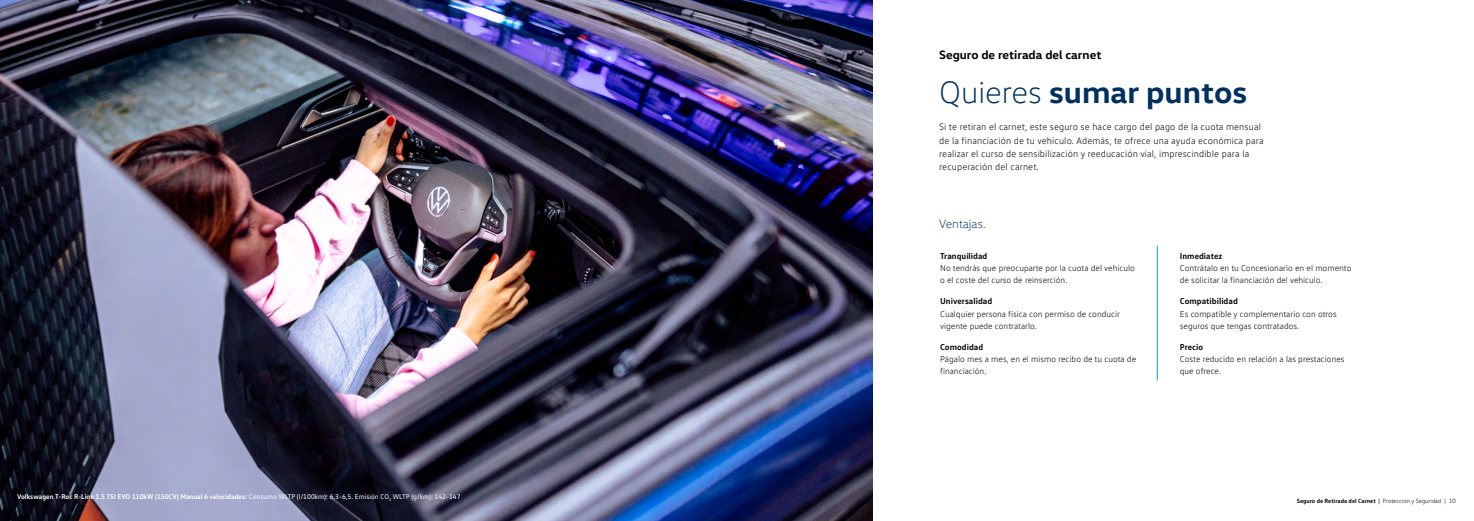
<style>
.page{position:relative;width:1474px;height:521px;background:#fff}
.page>*{position:absolute;margin:0;border:0;box-sizing:border-box;transform-origin:0 0}
.t1{font:700 31.5px "VW Head";color:#00305f}
.t2{font:700 12.25px "VW Head";color:#000}
.t3{font:300 12.25px "VW Head";color:#00305f}
.t4{font:300 9.62px/13.3px "VW Text";letter-spacing:.01em;color:#000}
.t5{font:300 8.75px/12.2px "VW Text";color:#000}
.t6{font:700 8.75px "VW Text";color:#000}
.t7{font:700 7px "VW Text";color:#fff}
.t8{font:700 6.12px "VW Text";color:#000}
.s1{font-weight:400}
.s2{font-weight:300}
</style>
<div class="page">
<img style="left:0;top:0;width:872px;height:521px">
<hr style="left:1157px;top:246px;width:1px;height:134px;background:#009fe3">
<p class="t7" style="left:17px;top:492px;width:445px">Volkswagen T-Roc R-Line 1.5 TSI EVO 110kW (150CV) Manual 6 velocidades: <span class="s1">Consumo WLTP (l/100km): 6,3-6,5. Emisión CO</span><sub>2</sub> <span class="s1">WLTP (g/km): 142-147</span></p>
<h2 class="t2" style="left:939px;top:47px;width:164px">Seguro de retirada del carnet</h2>
<h1 class="t1" style="left:939px;top:72px;width:309px"><span class="s2">Quieres</span> sumar puntos</h1>
<p class="t4" style="left:939px;top:120px;width:326px">Si te retiran el carnet, este seguro se hace cargo del pago de la cuota mensual de la financiación de tu vehículo. Además, te ofrece una ayuda económica para realizar el curso de sensibilización y reeducación vial, imprescindible para la recuperación del carnet.</p>
<h2 class="t3" style="left:939px;top:216px;width:48px">Ventajas.</h2>
<p class="t6" style="left:940px;top:250px;width:49px">Tranquilidad</p>
<p class="t5" style="left:940px;top:262px;width:196px">No tendrás que preocuparte por la cuota del vehículo o el coste del curso de reinserción.</p>
<p class="t6" style="left:940px;top:296px;width:54px">Universalidad</p>
<p class="t5" style="left:940px;top:307px;width:181px">Cualquier persona física con permiso de conducir vigente puede contratarlo.</p>
<p class="t6" style="left:940px;top:341px;width:45px">Comodidad</p>
<p class="t5" style="left:940px;top:353px;width:197px">Págalo mes a mes, en el mismo recibo de tu cuota de financiación.</p>
<p class="t6" style="left:1179px;top:250px;width:44px">Inmediatez</p>
<p class="t5" style="left:1179px;top:262px;width:173px">Contrátalo en tu Concesionario en el momento de solicitar la financiación del vehículo.</p>
<p class="t6" style="left:1179px;top:296px;width:59px">Compatibilidad</p>
<p class="t5" style="left:1179px;top:307px;width:158px">Es compatible y complementario con otros seguros que tengas contratados.</p>
<p class="t6" style="left:1179px;top:341px;width:25px">Precio</p>
<p class="t5" style="left:1179px;top:353px;width:166px">Coste reducido en relación a las prestaciones que ofrece.</p>
<p class="t8" style="left:1296px;top:497px;width:160px">Seguro de Retirada del Carnet | <span class="s2">Protección y Seguridad | 10</span></p>
</div>
